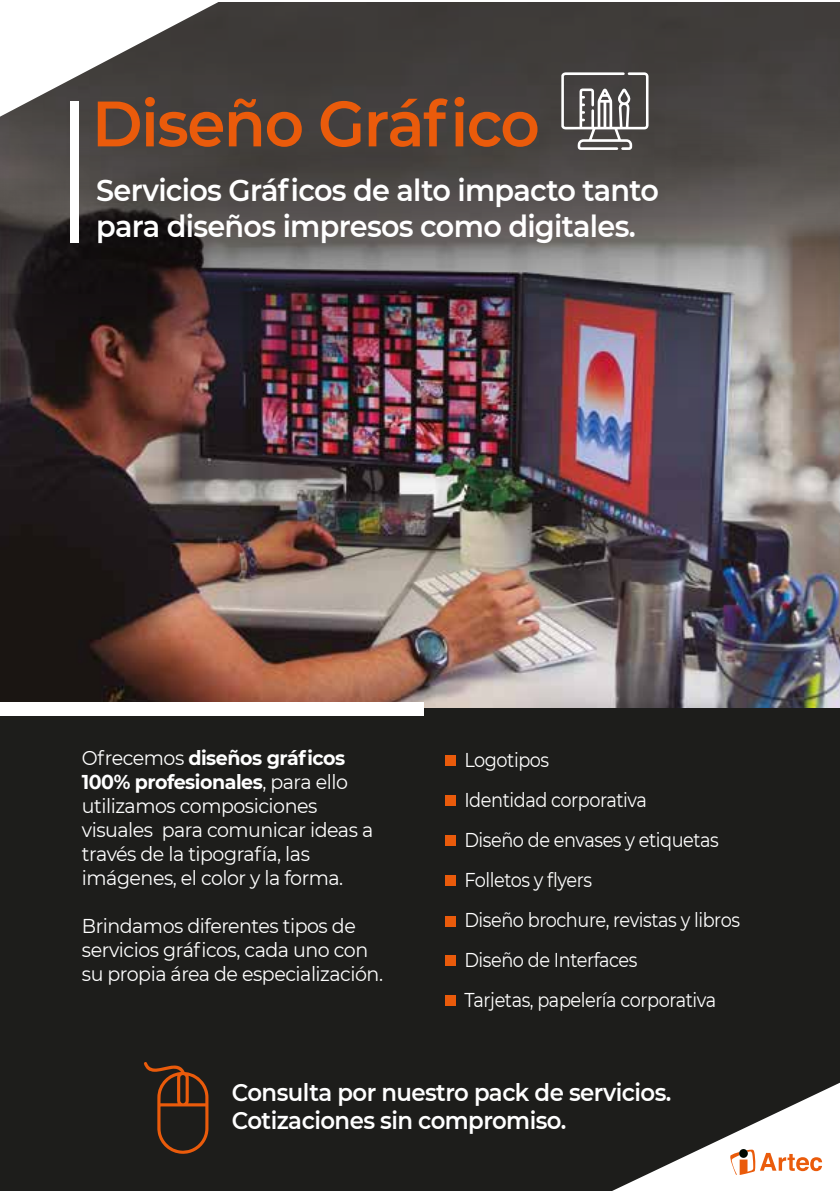
<style>
.page{position:relative;width:840px;height:1191px;background:#fff}
.page>*{position:absolute;margin:0;border:0;box-sizing:border-box;transform-origin:0 0}
.t1{font:600 64px "Montserrat";letter-spacing:-.025em;color:#ea5b0b;scale:.96 1}
.t2{font:600 30px/36px "Montserrat";letter-spacing:-.025em;color:#fff;scale:.96 1}
.t3{font:600 24px/28.8px "Montserrat";letter-spacing:-.025em;color:#fff;scale:.95 1}
.t4{font:20px/24px "Montserrat";letter-spacing:-.025em;color:#fff;scale:.95 1}
.t5{font:20px "Montserrat";letter-spacing:-.025em;color:#fff;scale:.89 1}
.s1{font-weight:700}
</style>
<div class="page">
<img style="left:0;top:475px;width:840px;height:233px">
<img style="left:0;top:2px;width:840px;height:473px">
<div style="left:0;top:708px;width:840px;height:483px;background:#1d1d1b"></div>
<svg style="left:612px;top:1082px;width:228px;height:109px"></svg>
<div style="left:445px;top:754px;width:11px;height:11px;background:#ea5b0b"></div>
<div style="left:445px;top:795px;width:11px;height:11px;background:#ea5b0b"></div>
<div style="left:445px;top:835px;width:11px;height:10px;background:#ea5b0b"></div>
<div style="left:445px;top:875px;width:11px;height:10px;background:#ea5b0b"></div>
<div style="left:445px;top:915px;width:11px;height:11px;background:#ea5b0b"></div>
<div style="left:445px;top:955px;width:11px;height:11px;background:#ea5b0b"></div>
<div style="left:445px;top:995px;width:11px;height:11px;background:#ea5b0b"></div>
<div style="left:70px;top:101px;width:9px;height:142px;background:#fff"></div>
<svg style="left:0;top:2px;width:283px;height:116px"></svg>
<svg style="left:144px;top:1062px;width:64px;height:92px"></svg>
<svg style="left:561px;top:72px;width:87px;height:78px"></svg>
<div style="left:0;top:702px;width:423px;height:13px;background:#fff"></div>
<h1 class="t1" style="left:92px;top:78px;width:468px">Diseño Gráfico</h1>
<h2 class="t2" style="left:96px;top:171px;width:587px">Servicios Gráficos de alto impacto tanto para diseños impresos como digitales.</h2>
<p class="t4" style="left:82px;top:744px;width:308px">Ofrecemos <span class="s1">diseños gráficos<br>100% profesionales</span>, para ello utilizamos composiciones visuales para comunicar ideas a través de la tipografía, las imágenes, el color y la forma.</p>
<p class="t4" style="left:82px;top:912px;width:318px">Brindamos diferentes tipos de servicios gráficos, cada uno con su propia área de especialización.</p>
<p class="t5" style="left:451px;top:746px;width:112px">• Logotipos</p>
<p class="t5" style="left:451px;top:786px;width:221px">• Identidad corporativa</p>
<p class="t5" style="left:451px;top:826px;width:302px">• Diseño de envases y etiquetas</p>
<p class="t5" style="left:451px;top:866px;width:160px">• Folletos y flyers</p>
<p class="t5" style="left:451px;top:906px;width:326px">• Diseño brochure, revistas y libros</p>
<p class="t5" style="left:451px;top:946px;width:211px">• Diseño de Interfaces</p>
<p class="t5" style="left:451px;top:986px;width:299px">• Tarjetas, papelería corporativa</p>
<p class="t3" style="left:232px;top:1076px;width:464px">Consulta por nuestro pack de servicios.<br>Cotizaciones sin compromiso.</p>
</div>
